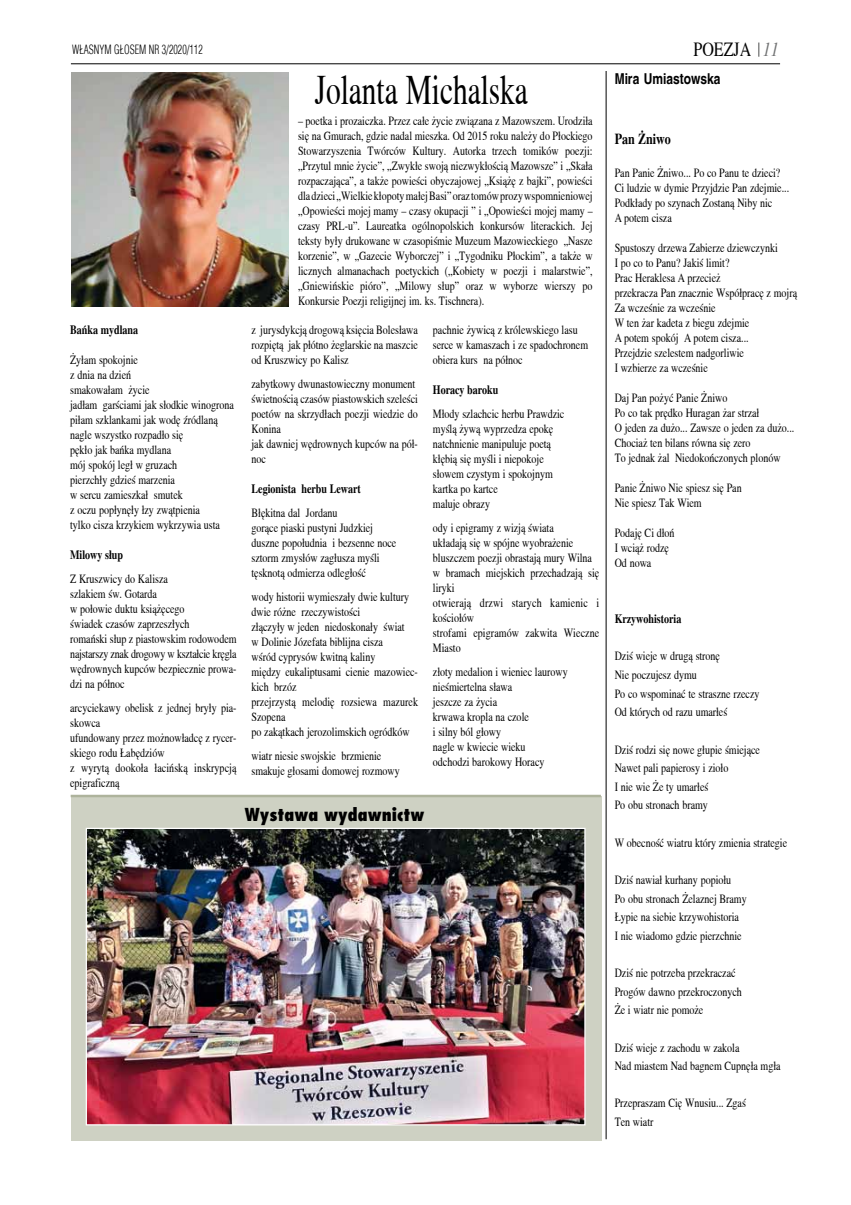
<style>
.page{position:relative;width:851px;height:1205px;background:#fff}
.page>*{position:absolute;margin:0;border:0;box-sizing:border-box;transform-origin:0 0}
.t1{font:41.88px "Toronto";color:#000;scale:.7 1}
.t2{font:20px "Toronto";color:#000;scale:.8 1}
.t3{font:800 17.5px "Fujiyama";color:#000}
.t4{font:700 15px "Switzerland";color:#000;scale:.8 1}
.t5{font:700 15px "Toronto";color:#000;scale:.8 1}
.t6{font:12.5px/15px "Toronto";color:#000;scale:.8 1}
.t7{font:700 12.5px "Toronto";color:#000;scale:.8 1}
.t8{font:300 12.5px "Switzerland Cond";color:#000;scale:.8 1}
.s1{font-style:italic;color:#707172}
</style>
<div class="page">
<svg style="left:758px;top:43px;width:1px;height:14px"></svg>
<hr style="left:71px;top:64px;width:709px;height:1px;background:#000">
<div style="left:71px;top:795px;width:530px;height:345px;background:#ced1c3"></div>
<hr style="left:71px;top:795px;width:529px;height:2px;background:#aeb39c">
<img style="left:88px;top:830px;width:495px;height:293px">
<div style="left:86px;top:828px;width:499px;height:297px;border:1px solid #fff"></div>
<hr style="left:605px;top:71px;width:1px;height:1068px;background:#000">
<img style="left:72px;top:72px;width:217px;height:234px">
<p class="t8" style="left:72px;top:42px;width:165px">W£ASNYM G£OSEM NR 3/2020/112</p>
<h2 class="t2" style="left:693px;top:38px;width:108px">POEZJA <span class="s1">11</span></h2>
<p class="t4" style="left:614px;top:70px;width:134px">Mira Umiastowska</p>
<h1 class="t1" style="left:315px;top:66px;width:306px">Jolanta Michalska</h1>
<p class="t7" style="left:70px;top:323px;width:86px">Bańka mydlana</p>
<p class="t6" style="left:70px;top:352px;width:206px">Żyłam spokojnie<br>z dnia na dzień<br>smakowałam życie<br>jadłam garściami jak słodkie winogrona piłam szklankami jak wodę źródlaną nagle wszystko rozpadło się<br>pękło jak bańka mydlana<br>mój spokój legł w gruzach<br>pierzchły gdzieś marzenia<br>w sercu zamieszkał smutek<br>z oczu popłynęły łzy zwątpienia<br>tylko cisza krzykiem wykrzywia usta</p>
<p class="t7" style="left:70px;top:548px;width:67px">Milowy słup</p>
<p class="t6" style="left:70px;top:571px;width:209px">Z Kruszwicy do Kalisza<br>szlakiem św. Gotarda<br>w połowie duktu książęcego<br>świadek czasów zaprzeszłych<br>romański słup z piastowskim rodowodem najstarszy znak drogowy w kształcie kręgla wędrownych kupców bezpiecznie prowa&shy;dzi na północ</p>
<p class="t6" style="left:70px;top:700px;width:209px">arcyciekawy obelisk z jednej bryły pia&shy;skowca<br>ufundowany przez możnowładcę z rycer&shy;skiego rodu Łabędziów<br>z wyrytą dookoła łacińską inskrypcją epigraficzną</p>
<p class="t6" style="left:298px;top:113px;width:370px;text-align:justify">– poetka i prozaiczka. Przez całe życie związana z Mazowszem. Urodziła się na Gmurach, gdzie nadal mieszka. Od 2015 roku należy do Płockiego Stowarzyszenia Twórców Kultury. Autorka trzech tomików poezji: „Przytul mnie życie”, „Zwykłe swoją niezwykłością Mazowsze” i „Skała rozpaczająca”, a także powieści obyczajowej „Książę z bajki”, powieści dla dzieci „Wielkie kłopoty małej Basi” oraz tomów prozy wspomnieniowej „Opowieści mojej mamy – czasy okupacji ” i „Opowieści mojej mamy – czasy PRL-u”. Laureatka ogólnopolskich konkursów literackich. Jej teksty były drukowane w czasopiśmie Muzeum Mazowieckiego „Nasze korzenie”, w „Gazecie Wyborczej” i „Tygodniku Płockim”, a także w licznych almanachach poetyckich („Kobiety w poezji i malarstwie”, „Gniewińskie pióro”, „Milowy słup” oraz w wyborze wierszy po Konkursie Poezji religijnej im. ks. Tischnera).</p>
<p class="t6" style="left:251px;top:322px;width:209px;text-align:justify">z jurysdykcją drogową księcia Bolesława rozpiętą jak płótno żeglarskie na maszcie od Kruszwicy po Kalisz</p>
<p class="t6" style="left:251px;top:376px;width:209px">zabytkowy dwunastowieczny monument świetnością czasów piastowskich szeleści poetów na skrzydłach poezji wiedzie do<br>Konina<br>jak dawniej wędrownych kupców na pół&shy;noc</p>
<p class="t7" style="left:251px;top:482px;width:138px">Legionista herbu Lewart</p>
<p class="t6" style="left:251px;top:505px;width:182px">Błękitna dal Jordanu<br>gorące piaski pustyni Judzkiej duszne popołudnia i bezsenne noce sztorm zmysłów zagłusza myśli tęsknotą odmierza odległość</p>
<p class="t6" style="left:251px;top:589px;width:209px">wody historii wymieszały dwie kultury dwie różne rzeczywistości<br>złączyły w jeden niedoskonały świat<br>w Dolinie Józefata biblijna cisza<br>wśród cyprysów kwitną kaliny<br>między eukaliptusami cienie mazowiec&shy;kich brzóz<br>przejrzystą melodię rozsiewa mazurek<br>Szopena<br>po zakątkach jerozolimskich ogródków</p>
<p class="t6" style="left:251px;top:748px;width:187px">wiatr niesie swojskie brzmienie smakuje głosami domowej rozmowy</p>
<p class="t6" style="left:433px;top:322px;width:195px">pachnie żywicą z królewskiego lasu serce w kamaszach i ze spadochronem obiera kurs na północ</p>
<p class="t7" style="left:433px;top:383px;width:83px">Horacy baroku</p>
<p class="t6" style="left:433px;top:406px;width:166px">Młody szlachcic herbu Prawdzic myślą żywą wyprzedza epokę natchnienie manipuluje poetą kłębią się myśli i niepokoje słowem czystym i spokojnym kartka po kartce<br>maluje obrazy</p>
<p class="t6" style="left:433px;top:520px;width:209px">ody i epigramy z wizją świata<br>układają się w spójne wyobrażenie bluszczem poezji obrastają mury Wilna w bramach miejskich przechadzają się liryki<br>otwierają drzwi starych kamienic i kościołów<br>strofami epigramów zakwita Wieczne<br>Miasto</p>
<p class="t6" style="left:433px;top:664px;width:170px">złoty medalion i wieniec laurowy nieśmiertelna sława<br>jeszcze za życia<br>krwawa kropla na czole<br>i silny ból głowy<br>nagle w kwiecie wieku<br>odchodzi barokowy Horacy</p>
<h3 class="t3" style="left:245px;top:802px;width:181px">Wystawa wydawnictw</h3>
<p class="t5" style="left:614px;top:130px;width:72px">Pan Żniwo</p>
<p class="t6" style="left:614px;top:165px;width:219px">Pan Panie Żniwo... Po co Panu te dzieci?<br>Ci ludzie w dymie Przyjdzie Pan zdejmie...<br>Podkłady po szynach Zostaną Niby nic<br>A potem cisza</p>
<p class="t6" style="left:614px;top:240px;width:229px">Spustoszy drzewa Zabierze dziewczynki<br>I po co to Panu? Jakiś limit?<br>Prac Heraklesa A przecież<br>przekracza Pan znacznie Współpracę z mojrą<br>Za wcześnie za wcześnie<br>W ten żar kadeta z biegu zdejmie<br>A potem spokój A potem cisza...<br>Przejdzie szelestem nadgorliwie<br>I wzbierze za wcześnie</p>
<p class="t6" style="left:614px;top:390px;width:226px">Daj Pan pożyć Panie Żniwo<br>Po co tak prędko Huragan żar strzał<br>O jeden za dużo... Zawsze o jeden za dużo...<br>Chociaż ten bilans równa się zero<br>To jednak żal Niedokończonych plonów</p>
<p class="t6" style="left:614px;top:480px;width:160px">Panie Żniwo Nie spiesz się Pan<br>Nie spiesz Tak Wiem</p>
<p class="t6" style="left:614px;top:525px;width:76px">Podaję Ci dłoń<br>I wciąż rodzę<br>Od nowa</p>
<p class="t7" style="left:614px;top:612px;width:85px">Krzywohistoria</p>
<p class="t6" style="left:614px;top:647px;width:182px;line-height:18.6px">Dziś wieje w drugą stronę<br>Nie poczujesz dymu<br>Po co wspominać te straszne rzeczy<br>Od których od razu umarłeś</p>
<p class="t6" style="left:614px;top:740px;width:183px;line-height:18.6px">Dziś rodzi się nowe głupie śmiejące<br>Nawet pali papierosy i zioło<br>I nie wie Że ty umarłeś<br>Po obu stronach bramy</p>
<p class="t6" style="left:614px;top:835px;width:217px">W obecność wiatru który zmienia strategie</p>
<p class="t6" style="left:614px;top:870px;width:166px;line-height:18.6px">Dziś nawiał kurhany popiołu<br>Po obu stronach Żelaznej Bramy<br>Łypie na siebie krzywohistoria<br>I nie wiadomo gdzie pierzchnie</p>
<p class="t6" style="left:614px;top:963px;width:160px;line-height:18.6px">Dziś nie potrzeba przekraczać<br>Progów dawno przekroczonych<br>Że i wiatr nie pomoże</p>
<p class="t6" style="left:614px;top:1038px;width:209px;line-height:18.6px">Dziś wieje z zachodu w zakola<br>Nad miastem Nad bagnem Cupnęła mgła</p>
<p class="t6" style="left:614px;top:1094px;width:165px;line-height:18.6px">Przepraszam Cię Wnusiu... Zgaś<br>Ten wiatr</p>
</div>
